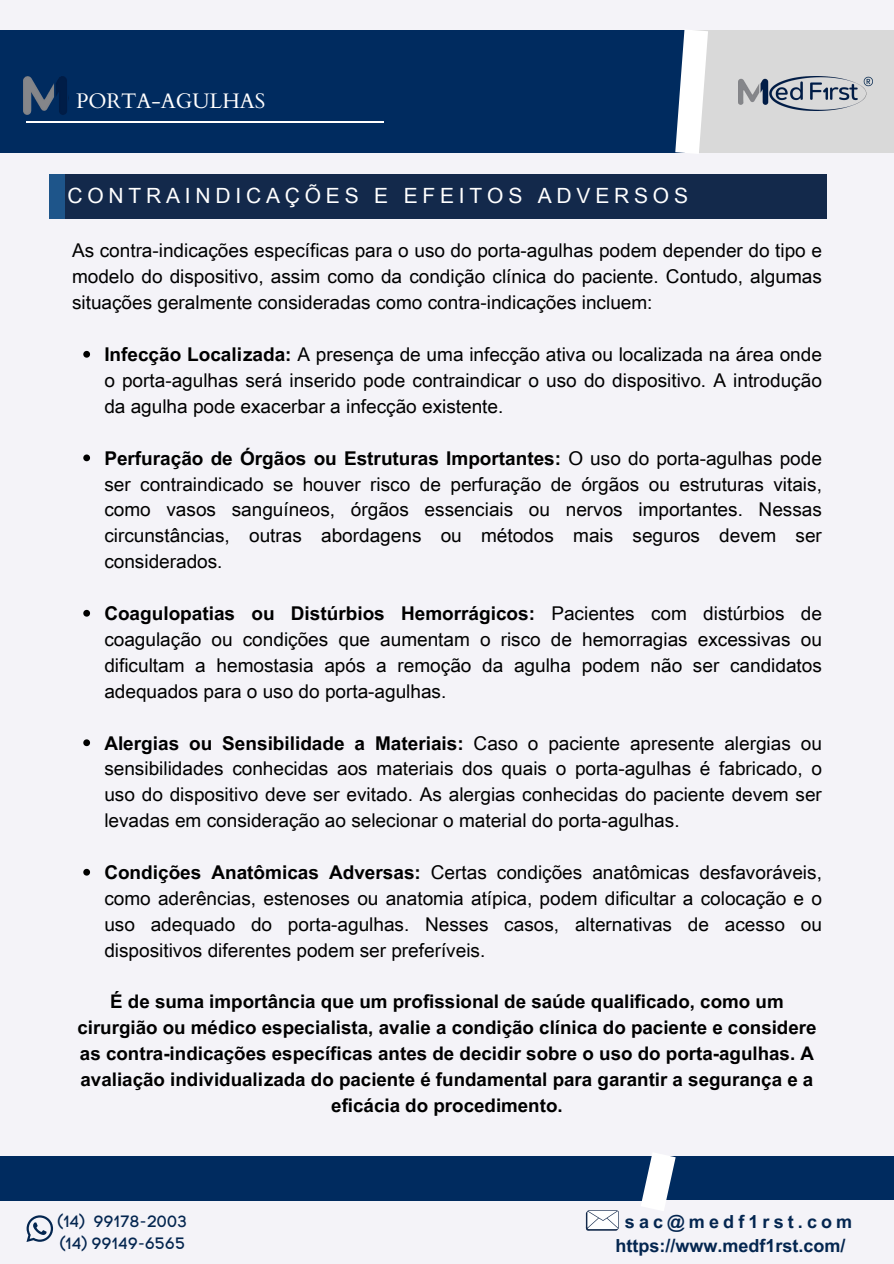
<style>
.page{position:relative;width:894px;height:1264px;background:#fff}
.page>*{position:absolute;margin:0;border:0;box-sizing:border-box;transform-origin:0 0}
.t1{font:21px "Arial Unicode MS";letter-spacing:.23em;color:#fff}
.t2{font:21px "Cardo";color:#fff}
.t3{font:19.05px/26px "Arial Unicode MS";color:#000;text-align:justify}
.t4{font:700 18.75px/26px "Arial Unicode MS";color:#000;text-align:center}
.t5{font:700 18px "Arial Unicode MS";color:#042650}
.t6{font:700 18px "Arial Unicode MS";letter-spacing:.23em;color:#042650}
.t7{font:16.35px "Code Pro Normal LC";color:#042650}
.s1{font-weight:700}
</style>
<div class="page">
<div style="left:0;top:0;width:893px;height:1263px;background:#f4f3f8"></div>
<div style="left:0;top:30px;width:694px;height:123px;background:#002b5f"></div>
<div style="left:0;top:1156px;width:656px;height:45px;background:#002b5f"></div>
<div style="left:653px;top:1156px;width:240px;height:44px;background:#002b5f"></div>
<div style="left:685px;top:30px;width:208px;height:123px;background:#d9d9d9"></div>
<svg style="left:661px;top:30px;width:60px;height:145px"></svg>
<svg style="left:641px;top:1153px;width:35px;height:58px"></svg>
<svg style="left:26px;top:1215px;width:27px;height:26px"></svg>
<svg style="left:585px;top:1210px;width:33px;height:20px"></svg>
<img style="left:738px;top:76px;width:134px;height:34px">
<img style="left:23px;top:76px;width:44px;height:39px">
<hr style="left:26px;top:121px;width:357px;height:1px;background:#fff">
<div style="left:49px;top:175px;width:18px;height:44px;background:#1e558a"></div>
<div style="left:65px;top:175px;width:761px;height:44px;background:#13294b"></div>
<svg style="left:83px;top:351px;width:7px;height:6px"></svg>
<svg style="left:83px;top:454px;width:7px;height:7px"></svg>
<svg style="left:83px;top:610px;width:7px;height:6px"></svg>
<svg style="left:83px;top:739px;width:7px;height:7px"></svg>
<svg style="left:83px;top:868px;width:7px;height:7px"></svg>
<h1 class="t2" style="left:76px;top:87px;width:191px">PORTA-AGULHAS</h1>
<p class="t1" style="left:67px;top:181px;width:622px">CONTRAINDICAÇÕES E EFEITOS ADVERSOS</p>
<p class="t3" style="left:72px;top:237px;width:751px">As contra-indicações específicas para o uso do porta-agulhas podem depender do tipo e modelo do dispositivo, assim como da condição clínica do paciente. Contudo, algumas situações geralmente consideradas como contra-indicações incluem:</p>
<p class="t3" style="left:104px;top:340px;width:719px"><span class="s1">Infecção Localizada:</span> A presença de uma infecção ativa ou localizada na área onde o porta-agulhas será inserido pode contraindicar o uso do dispositivo. A introdução da agulha pode exacerbar a infecção existente.</p>
<p class="t3" style="left:104px;top:444px;width:719px"><span class="s1">Perfuração de Órgãos ou Estruturas Importantes:</span> O uso do porta-agulhas pode ser contraindicado se houver risco de perfuração de órgãos ou estruturas vitais, como vasos sanguíneos, órgãos essenciais ou nervos importantes. Nessas circunstâncias, outras abordagens ou métodos mais seguros devem ser considerados.</p>
<p class="t3" style="left:104px;top:599px;width:719px"><span class="s1">Coagulopatias ou Distúrbios Hemorrágicos:</span> Pacientes com distúrbios de coagulação ou condições que aumentam o risco de hemorragias excessivas ou dificultam a hemostasia após a remoção da agulha podem não ser candidatos adequados para o uso do porta-agulhas.</p>
<p class="t3" style="left:104px;top:729px;width:719px"><span class="s1">Alergias ou Sensibilidade a Materiais:</span> Caso o paciente apresente alergias ou sensibilidades conhecidas aos materiais dos quais o porta-agulhas é fabricado, o uso do dispositivo deve ser evitado. As alergias conhecidas do paciente devem ser levadas em consideração ao selecionar o material do porta-agulhas.</p>
<h3 class="t3" style="left:104px;top:858px;width:719px"><span class="s1">Condições Anatômicas Adversas:</span> Certas condições anatômicas desfavoráveis, como aderências, estenoses ou anatomia atípica, podem dificultar a colocação e o uso adequado do porta-agulhas. Nesses casos, alternativas de acesso ou dispositivos diferentes podem ser preferíveis.</h3>
<p class="t4" style="left:77px;top:988px;width:740px">É de suma importância que um profissional de saúde qualificado, como um cirurgião ou médico especialista, avalie a condição clínica do paciente e considere as contra-indicações específicas antes de decidir sobre o uso do porta-agulhas. A avaliação individualizada do paciente é fundamental para garantir a segurança e a eficácia do procedimento.</p>
<h1 class="t7" style="left:58px;top:1210px;width:131px">(14) 99178-2003</h1>
<h2 class="t7" style="left:60px;top:1233px;width:127px">(14) 99149-6565</h2>
<p class="t6" style="left:624px;top:1208px;width:229px">sac@medf1rst.com</p>
<p class="t5" style="left:615px;top:1232px;width:231px">https://www.medf1rst.com/</p>
</div>
